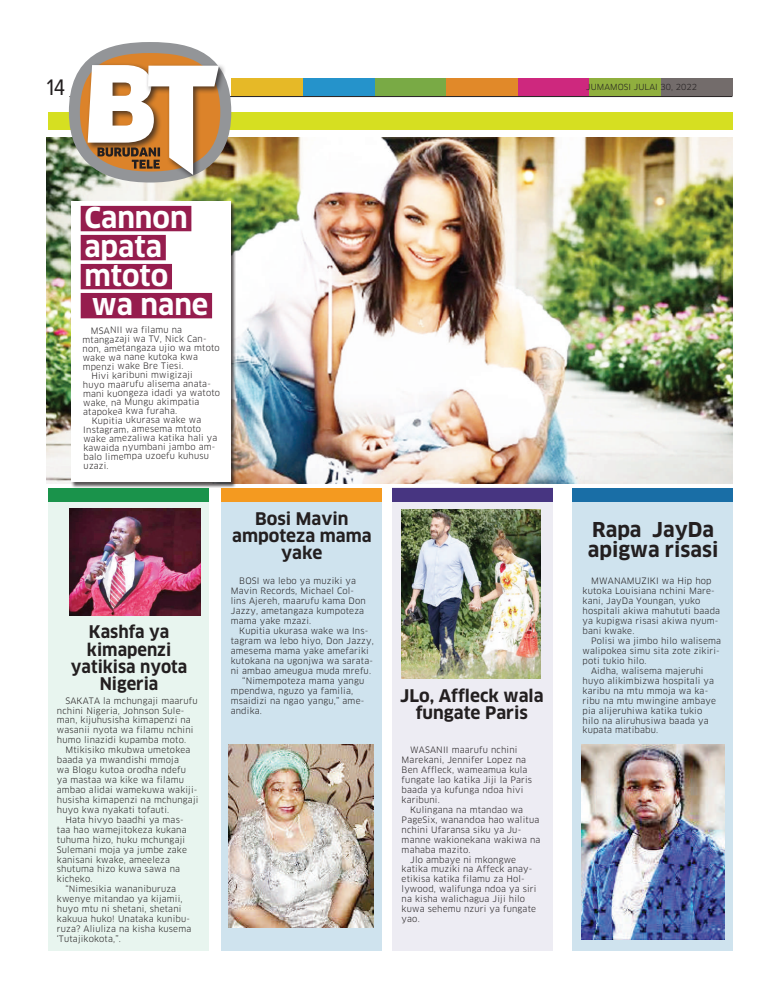
<style>
.page{position:relative;width:774px;height:993px;background:#fff}
.page>*{position:absolute;margin:0;border:0;box-sizing:border-box;transform-origin:0 0}
.t1{font:700 28px/29px "Clan LF";color:#fff}
.t2{font:23.3px "Proxima Nova Cond";color:#231f20}
.t3{font:700 20px/20px "Clan LF";color:#231f20}
.t4{font:700 17px/17px "Clan LF";color:#231f20;text-align:center}
.t5{font:700 17px/17px "Clan LF";color:#231f20;text-align:center;scale:.96 1}
.t6{font:8.6px/9.9px "Clan LF";letter-spacing:.02em;color:#231f20}
.t7{font:8.2px "Clan LF";letter-spacing:.01em;color:#231f20}
</style>
<div class="page">
<img style="left:47px;top:137px;width:685px;height:346px">
<div style="left:48px;top:112px;width:685px;height:18px;background:#d6df21"></div>
<div style="left:232px;top:78px;width:71px;height:18px;background:#e6b927"></div>
<div style="left:303px;top:78px;width:72px;height:18px;background:#2593cb"></div>
<div style="left:375px;top:78px;width:72px;height:18px;background:#79aa45"></div>
<div style="left:447px;top:78px;width:71px;height:18px;background:#e18929"></div>
<div style="left:518px;top:78px;width:71px;height:18px;background:#ce287e"></div>
<div style="left:589px;top:78px;width:72px;height:18px;background:#90af3e"></div>
<div style="left:661px;top:78px;width:71px;height:18px;background:#736c6b"></div>
<hr style="left:69px;top:96px;width:663px;height:1px;background:#231f20">
<svg style="left:74px;top:47px;width:152px;height:130px"></svg>
<div style="left:69px;top:42px;width:162px;height:140px;border:11px solid #939598;border-radius:50%"></div>
<div style="left:85px;top:62px;width:77px;height:89px;background:#231f20;opacity:.75"></div>
<div style="left:145px;top:63px;width:82px;height:119px;background:#231f20;opacity:.75"></div>
<svg style="left:88px;top:65px;width:131px;height:110px"></svg>
<div style="left:48px;top:488px;width:161px;height:462px;background:#e8f5ef"></div>
<div style="left:48px;top:488px;width:161px;height:14px;background:#1a934b"></div>
<div style="left:221px;top:488px;width:160px;height:462px;background:#cfe3ee"></div>
<div style="left:221px;top:488px;width:160px;height:14px;background:#f49a20"></div>
<div style="left:392px;top:486px;width:160px;height:464px;background:#edecf3"></div>
<div style="left:392px;top:488px;width:160px;height:14px;background:#473581"></div>
<div style="left:572px;top:488px;width:160px;height:462px;background:#cfe3ee"></div>
<div style="left:572px;top:488px;width:160px;height:14px;background:#196ea6"></div>
<img style="left:69px;top:508px;width:132px;height:107px">
<img style="left:401px;top:509px;width:140px;height:168px">
<img style="left:581px;top:744px;width:144px;height:194px">
<img style="left:229px;top:744px;width:145px;height:182px">
<div style="left:71px;top:201px;width:165px;height:287px;background:#231f20;opacity:.75"></div>
<div style="left:71px;top:201px;width:159px;height:281px;background:#fff"></div>
<div style="left:81px;top:206px;width:110px;height:25px;background:#961d4e"></div>
<div style="left:81px;top:235px;width:85px;height:25px;background:#961d4e"></div>
<div style="left:81px;top:264px;width:91px;height:25px;background:#961d4e"></div>
<div style="left:81px;top:293px;width:131px;height:25px;background:#961d4e"></div>
<h2 class="t2" style="left:47px;top:77px;width:20px">14</h2>
<p class="t7" style="left:586px;top:83px;width:112px">JUMAMOSI JULAi 30, 2022</p>
<h1 class="t1" style="left:84px;top:203px;width:125px">Cannon apata mtoto wa nane</h1>
<p class="t6" style="left:91px;top:325px;width:93px">MSANII wa filamu na</p>
<p class="t6" style="left:83px;top:334px;width:126px">mtangazaji wa TV, Nick Can-</p>
<p class="t6" style="left:83px;top:343px;width:139px">non, ametangaza ujio wa mtoto</p>
<p class="t6" style="left:83px;top:352px;width:117px">wake wa nane kutoka kwa</p>
<p class="t6" style="left:83px;top:361px;width:102px">mpenzi wake Bre Tiesi.</p>
<p class="t6" style="left:91px;top:370px;width:103px">Hivi karibuni mwigizaji</p>
<p class="t6" style="left:83px;top:379px;width:130px">huyo maarufu alisema anata-</p>
<p class="t6" style="left:83px;top:388px;width:139px">mani kuongeza idadi ya watoto</p>
<p class="t6" style="left:83px;top:397px;width:118px">wake, na Mungu akimpatia</p>
<p class="t6" style="left:83px;top:406px;width:96px">atapokea kwa furaha.</p>
<p class="t6" style="left:92px;top:415px;width:111px">Kupitia ukurasa wake wa</p>
<p class="t6" style="left:83px;top:424px;width:119px">Instagram, amesema mtoto</p>
<p class="t6" style="left:83px;top:433px;width:136px">wake amezaliwa katika hali ya</p>
<p class="t6" style="left:83px;top:442px;width:133px">kawaida nyumbani jambo am-</p>
<p class="t6" style="left:84px;top:451px;width:127px">balo limempa uzoefu kuhusu</p>
<p class="t6" style="left:84px;top:460px;width:27px">uzazi.</p>
<h3 class="t5" style="left:71px;top:623px;width:123px">Kashfa ya kimapenzi yatikisa nyota<br>Nigeria</h3>
<p class="t6" style="left:57px;top:695px;width:142px;text-indent:9px">SAKATA la mchungaji maarufu nchini Nigeria, Johnson Sule&shy;man, kijuhusisha kimapenzi na wasanii nyota wa filamu nchini humo linazidi kupamba moto.</p>
<p class="t6" style="left:65px;top:745px;width:127px">Mtikisiko mkubwa umetokea</p>
<p class="t6" style="left:57px;top:754px;width:124px">baada ya mwandishi mmoja</p>
<p class="t6" style="left:57px;top:764px;width:131px">wa Blogu kutoa orodha ndefu</p>
<p class="t6" style="left:57px;top:774px;width:129px">ya mastaa wa kike wa filamu</p>
<p class="t6" style="left:57px;top:784px;width:142px">ambao alidai wamekuwa wakiji-</p>
<p class="t6" style="left:57px;top:794px;width:143px">husisha kimapenzi na mchungaji</p>
<p class="t6" style="left:57px;top:804px;width:114px">huyo kwa nyakati tofauti.</p>
<p class="t6" style="left:65px;top:814px;width:120px">Hata hivyo baadhi ya mas-</p>
<p class="t6" style="left:57px;top:824px;width:131px">taa hao wamejitokeza kukana</p>
<p class="t6" style="left:57px;top:834px;width:130px">tuhuma hizo, huku mchungaji</p>
<p class="t6" style="left:57px;top:844px;width:132px">Sulemani moja ya jumbe zake</p>
<p class="t6" style="left:57px;top:854px;width:115px">kanisani kwake, ameeleza</p>
<p class="t6" style="left:57px;top:864px;width:125px">shutuma hizo kuwa sawa na</p>
<p class="t6" style="left:57px;top:874px;width:37px">kicheko.</p>
<p class="t6" style="left:65px;top:883px;width:112px">“Nimesikia wananiburuza</p>
<p class="t6" style="left:57px;top:893px;width:127px">kwenye mitandao ya kijamii,</p>
<p class="t6" style="left:57px;top:903px;width:126px">huyo mtu ni shetani, shetani</p>
<p class="t6" style="left:57px;top:913px;width:135px">kakuua huko! Unataka kunibu-</p>
<p class="t6" style="left:57px;top:923px;width:136px">ruza? Aliuliza na kisha kusema</p>
<p class="t6" style="left:57px;top:933px;width:66px">‘Tutajikokota,”.</p>
<h3 class="t4" style="left:232px;top:510px;width:141px">Bosi Mavin ampoteza mama yake</h3>
<p class="t6" style="left:231px;top:576px;width:136px;text-indent:9px">BOSI wa lebo ya muziki ya<br>Mavin Records, Michael Col&shy;lins Ajereh, maarufu kama Don<br>Jazzy, ametangaza kumpoteza mama yake mzazi.</p>
<p class="t6" style="left:239px;top:625px;width:131px">Kupitia ukurasa wake wa Ins-</p>
<p class="t6" style="left:231px;top:635px;width:145px">tagram wa lebo hiyo, Don Jazzy,</p>
<p class="t6" style="left:231px;top:645px;width:139px">amesema mama yake amefariki</p>
<p class="t6" style="left:231px;top:655px;width:144px">kutokana na ugonjwa wa sarata-</p>
<p class="t6" style="left:231px;top:665px;width:142px">ni ambao ameugua muda mrefu.</p>
<p class="t6" style="left:242px;top:675px;width:124px">“Nimempoteza mama yangu</p>
<p class="t6" style="left:231px;top:685px;width:124px">mpendwa, nguzo ya familia,</p>
<p class="t6" style="left:231px;top:695px;width:135px">msaidizi na ngao yangu,” ame-</p>
<p class="t6" style="left:231px;top:705px;width:33px">andika.</p>
<h3 class="t4" style="left:400px;top:686px;width:145px">JLo, Affleck wala fungate Paris</h3>
<p class="t6" style="left:402px;top:745px;width:132px;text-indent:9px">WASANII maarufu nchini<br>Marekani, Jennifer Lopez na<br>Ben Affleck, wameamua kula fungate lao katika Jiji la Paris baada ya kufunga ndoa hivi karibuni.</p>
<p class="t6" style="left:410px;top:804px;width:114px">Kulingana na mtandao wa</p>
<p class="t6" style="left:402px;top:814px;width:139px">PageSix, wanandoa hao walitua</p>
<p class="t6" style="left:402px;top:824px;width:121px">nchini Ufaransa siku ya Ju-</p>
<p class="t6" style="left:402px;top:834px;width:140px">manne wakionekana wakiwa na</p>
<p class="t6" style="left:402px;top:844px;width:70px">mahaba mazito.</p>
<p class="t6" style="left:410px;top:854px;width:108px">Jlo ambaye ni mkongwe</p>
<p class="t6" style="left:402px;top:864px;width:132px">katika muziki na Affeck anay-</p>
<p class="t6" style="left:402px;top:874px;width:125px">etikisa katika filamu za Hol-</p>
<p class="t6" style="left:402px;top:883px;width:136px">lywood, walifunga ndoa ya siri</p>
<p class="t6" style="left:402px;top:893px;width:125px">na kisha walichagua Jiji hilo</p>
<p class="t6" style="left:402px;top:903px;width:136px">kuwa sehemu nzuri ya fungate</p>
<p class="t6" style="left:402px;top:913px;width:20px">yao.</p>
<h3 class="t3" style="left:588px;top:519px;width:132px">Rapa JayDa apigwa risasi</h3>
<p class="t6" style="left:583px;top:576px;width:139px;text-indent:9px">MWANAMUZIKI wa Hip hop kutoka Louisiana nchini Mare&shy;kani, JayDa Youngan, yuko hospitali akiwa mahututi baada ya kupigwa risasi akiwa nyum&shy;bani kwake.</p>
<p class="t6" style="left:591px;top:635px;width:131px">Polisi wa jimbo hilo walisema</p>
<p class="t6" style="left:583px;top:645px;width:139px">walipokea simu sita zote zikiri-</p>
<p class="t6" style="left:583px;top:655px;width:65px">poti tukio hilo.</p>
<p class="t6" style="left:591px;top:665px;width:114px">Aidha, walisema majeruhi</p>
<p class="t6" style="left:583px;top:675px;width:133px">huyo alikimbizwa hospitali ya</p>
<p class="t6" style="left:583px;top:685px;width:127px">karibu na mtu mmoja wa ka-</p>
<p class="t6" style="left:583px;top:695px;width:135px">ribu na mtu mwingine ambaye</p>
<p class="t6" style="left:583px;top:705px;width:121px">pia alijeruhiwa katika tukio</p>
<p class="t6" style="left:583px;top:715px;width:128px">hilo na aliruhusiwa baada ya</p>
<p class="t6" style="left:583px;top:725px;width:77px">kupata matibabu.</p>
</div>
